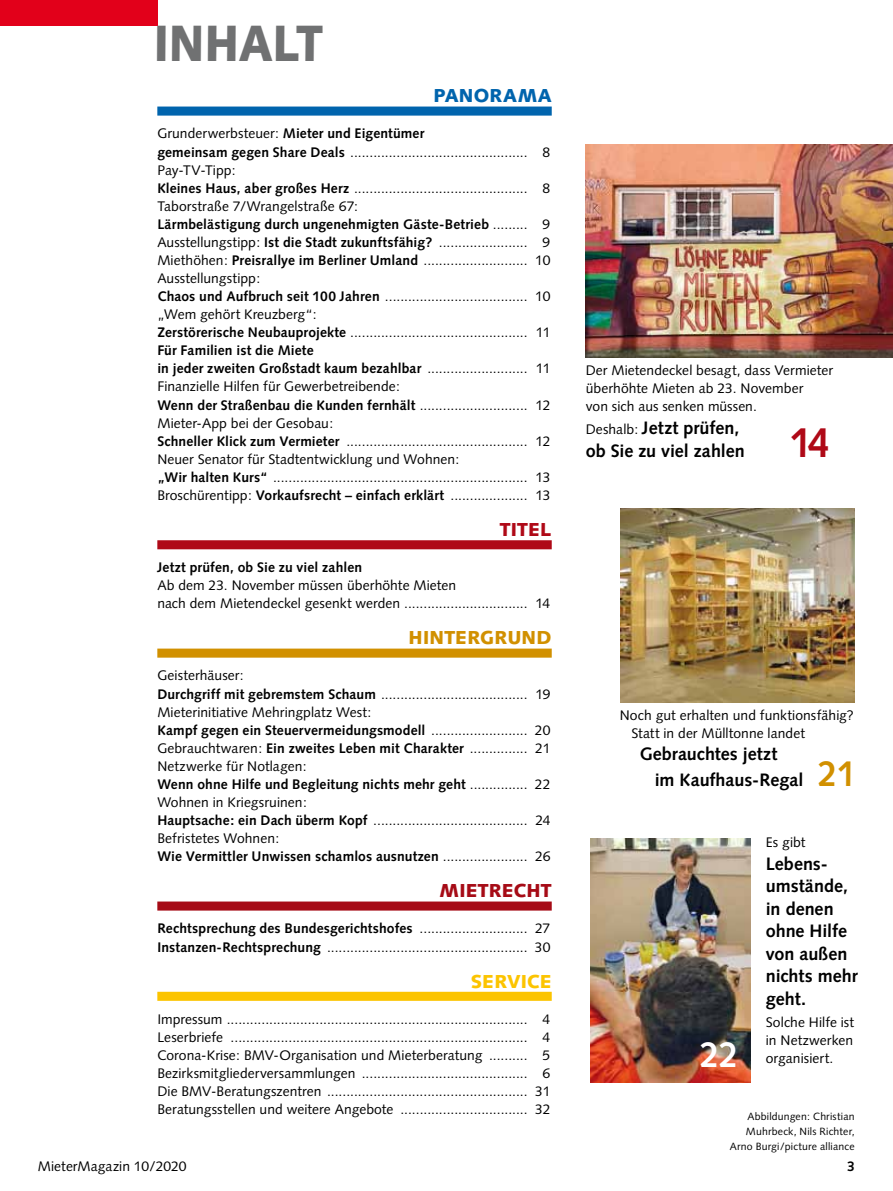
<style>
.page{position:relative;width:893px;height:1191px;background:#fff}
.page>*{position:absolute;margin:0;border:0;box-sizing:border-box;transform-origin:0 0}
.t1{font:900 51px "Syntax";letter-spacing:-.005em;color:#707172;scale:.9 1}
.t2{font:700 42px "Syntax";color:#af0917;scale:.94 1}
.t3{font:700 36px "Syntax";color:#fff;scale:.94 1}
.t4{font:900 18.75px "Syntax";letter-spacing:.015em;color:#d19000}
.t5{font:900 18.75px "Syntax";letter-spacing:.01em;color:#a60b16}
.t6{font:900 18.75px "Syntax";letter-spacing:.015em;color:#0064ad}
.t7{font:900 18.75px "Syntax";letter-spacing:.01em;color:#fcc400}
.t8{font:900 18.75px "Syntax";letter-spacing:.01em;color:#af0917}
.t9{font:700 18px/22.5px "Syntax";color:#000}
.t10{font:13.8px/18px "Syntax";letter-spacing:.005em;color:#000}
.t11{font:700 13.8px "Syntax";letter-spacing:.01em;color:#000}
.t12{font:10.5px/14.9px "Syntax";letter-spacing:.02em;color:#000;text-align:right}
.s1{font-weight:700}
.s2{font-weight:400;font-size:13.8px}
.s3{font-size:36px;color:#d19000}
</style>
<div class="page">
<div style="left:0;top:0;width:157px;height:26px;background:#e2001a"></div>
<div style="left:157px;top:107px;width:395px;height:9px;background:#0064ad"></div>
<div style="left:157px;top:540px;width:395px;height:9px;background:#af0917"></div>
<div style="left:157px;top:648px;width:395px;height:9px;background:#d19000"></div>
<div style="left:157px;top:901px;width:395px;height:9px;background:#a60b16"></div>
<div style="left:157px;top:991px;width:395px;height:9px;background:#fcc400"></div>
<img style="left:590px;top:838px;width:161px;height:244px">
<img style="left:586px;top:145px;width:307px;height:212px">
<img style="left:621px;top:508px;width:234px;height:194px">
<h1 class="t1" style="left:154px;top:13px;width:189px">INHALT</h1>
<h3 class="t6" style="left:433px;top:85px;width:120px">PANORAMA</h3>
<p class="t10" style="left:157px;top:125px;width:395px">Grunderwerbsteuer: <span class="s1">Mieter und Eigentümer<br>gemeinsam gegen Share Deals</span> .............................................. 8<br>Pay-TV-Tipp:<br><span class="s1">Kleines Haus, aber großes Herz</span> ............................................. 8<br>Taborstraße 7/Wrangelstraße 67:<br><span class="s1">Lärmbelästigung durch ungenehmigten Gäste-Betrieb</span> ......... 9<br>Ausstellungstipp: <span class="s1">Ist die Stadt zukunftsfähig?</span> ....................... 9<br>Miethöhen: <span class="s1">Preisrallye im Berliner Umland</span> ........................... 10<br>Ausstellungstipp:<br><span class="s1">Chaos und Aufbruch seit 100 Jahren</span> ..................................... 10 „Wem gehört Kreuzberg“:<br><span class="s1">Zerstörerische Neubauprojekte</span> .............................................. 11<br><span class="s1">Für Familien ist die Miete<br>in jeder zweiten Großstadt kaum bezahlbar</span> .......................... 11<br>Finanzielle Hilfen für Gewerbetreibende:<br><span class="s1">Wenn der Straßenbau die Kunden fernhält</span> ............................ 12<br>Mieter-App bei der Gesobau:<br><span class="s1">Schneller Klick zum Vermieter</span> ............................................... 12<br>Neuer Senator für Stadtentwicklung und Wohnen:<br><span class="s1">„Wir halten Kurs“</span> .................................................................. 13<br>Broschürentipp: <span class="s1">Vorkaufsrecht – einfach erklärt</span> .................... 13</p>
<h3 class="t8" style="left:500px;top:518px;width:53px">TITEL</h3>
<p class="t11" style="left:157px;top:559px;width:206px">Jetzt prüfen, ob Sie zu viel zahlen</p>
<p class="t10" style="left:157px;top:576px;width:394px">Ab dem 23. November müssen überhöhte Mieten<br>nach dem Mietendeckel gesenkt werden ................................ 14</p>
<h3 class="t4" style="left:409px;top:626px;width:145px">HINTERGRUND</h3>
<p class="t10" style="left:157px;top:667px;width:395px">Geisterhäuser:<br><span class="s1">Durchgriff mit gebremstem Schaum</span> ...................................... 19<br>Mieterinitiative Mehringplatz West:<br><span class="s1">Kampf gegen ein Steuervermeidungsmodell</span> ......................... 20<br>Gebrauchtwaren: <span class="s1">Ein zweites Leben mit Charakter</span> ............... 21<br>Netzwerke für Notlagen:<br><span class="s1">Wenn ohne Hilfe und Begleitung nichts mehr geht</span> ............... 22<br>Wohnen in Kriegsruinen:<br><span class="s1">Hauptsache: ein Dach überm Kopf</span> ........................................ 24<br>Befristetes Wohnen:<br><span class="s1">Wie Vermittler Unwissen schamlos ausnutzen</span> ...................... 26</p>
<h3 class="t5" style="left:440px;top:879px;width:114px">MIETRECHT</h3>
<p class="t10" style="left:157px;top:919px;width:395px"><span class="s1">Rechtsprechung des Bundesgerichtshofes</span> ............................ 27<br><span class="s1">Instanzen-Rechtsprechung</span> .................................................... 30</p>
<h3 class="t7" style="left:471px;top:970px;width:82px">SERVICE</h3>
<p class="t10" style="left:157px;top:1010px;width:395px;text-align:justify">Impressum .............................................................................. 4<br>Leserbriefe ............................................................................. 4<br>Corona-Krise: BMV-Organisation und Mieterberatung .......... 5<br>Bezirksmitgliederversammlungen ........................................... 6<br>Die BMV-Beratungszentren .................................................... 31<br>Beratungsstellen und weitere Angebote ................................. 32</p>
<p class="t10" style="left:586px;top:361px;width:249px">Der Mietendeckel besagt, dass Vermieter überhöhte Mieten ab 23. November<br>von sich aus senken müssen.</p>
<h3 class="t9" style="left:586px;top:417px;width:160px"><span class="s2">Deshalb:</span> Jetzt prüfen, ob Sie zu viel zahlen</h3>
<h2 class="t2" style="left:790px;top:418px;width:44px">14</h2>
<p class="t10" style="left:631px;top:706px;width:224px;text-indent:-12px">Noch gut erhalten und funktionsfähig?<br>Statt in der Mülltonne landet</p>
<h3 class="t9" style="left:655px;top:741px;width:202px;line-height:25.5px;text-indent:-15px">Gebrauchtes jetzt<br>im Kaufhaus-Regal <span class="s3">21</span></h3>
<p class="t10" style="left:766px;top:833px;width:41px">Es gibt</p>
<h3 class="t9" style="left:766px;top:852px;width:93px">Lebens&shy;umstände, in denen ohne Hilfe von außen nichts mehr geht.</h3>
<p class="t10" style="left:766px;top:1013px;width:90px">Solche Hilfe ist in Netzwerken</p>
<h3 class="t3" style="left:701px;top:1033px;width:42px">22</h3>
<p class="t10" style="left:766px;top:1049px;width:69px">organisiert.</p>
<p class="t12" style="left:730px;top:1108px;width:126px">Abbildungen: Christian<br>Muhrbeck, Nils Richter,<br>Arno Burgi/picture alliance</p>
<p class="t10" style="left:38px;top:1157px;width:150px">MieterMagazin 10/2020</p>
<p class="t11" style="left:847px;top:1158px;width:9px">3</p>
</div>
